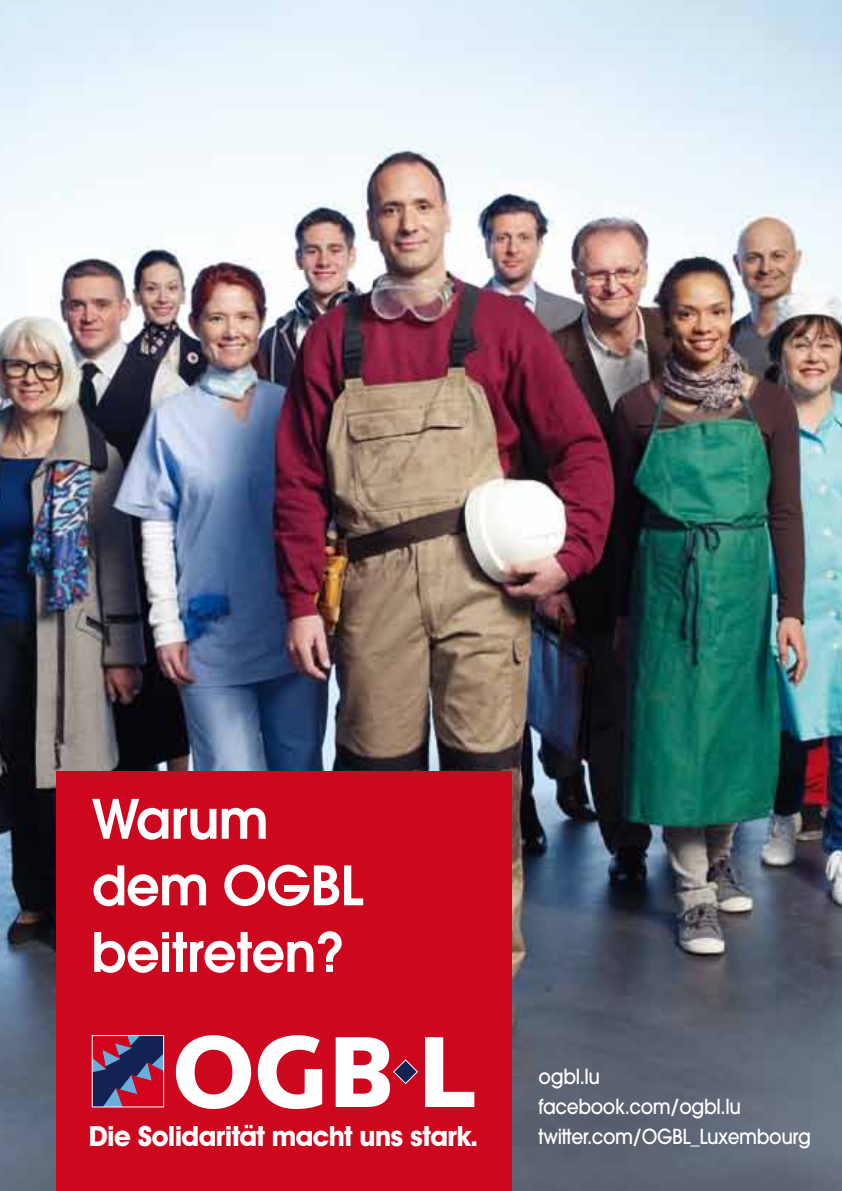
<style>
.page{position:relative;width:842px;height:1191px;background:#fff}
.page>*{position:absolute;margin:0;border:0;box-sizing:border-box;transform-origin:0 0}
.t1{font:600 53.8px/66.6px "Avant Garde";letter-spacing:-.01em;color:#fff}
.t2{font:700 28px "Avant Garde IT Cby BT";letter-spacing:-.025em;color:#fff}
.t3{font:500 20.6px/30px "Avant Garde";letter-spacing:-.02em;color:#fff;scale:.9 1}
</style>
<div class="page">
<img style="left:0;top:0;width:842px;height:1191px">
<div style="left:57px;top:771px;width:455px;height:420px;background:#cd071e"></div>
<svg style="left:176px;top:1035px;width:75px;height:74px"></svg>
<svg style="left:258px;top:1035px;width:64px;height:74px"></svg>
<svg style="left:425px;top:1037px;width:49px;height:70px"></svg>
<svg style="left:336px;top:1037px;width:82px;height:70px"></svg>
<svg style="left:94px;top:1037px;width:68px;height:68px"></svg>
<div style="left:92px;top:1035px;width:72px;height:72px;border:1px solid #fff"></div>
<h1 class="t1" style="left:92px;top:784px;width:273px">Warum dem OGBL beitreten?</h1>
<h2 class="t2" style="left:89px;top:1119px;width:391px">Die Solidarität macht uns stark.</h2>
<p class="t3" style="left:539px;top:1061px;width:304px">ogbl.lu<br>facebook.com/ogbl.lu twitter.com/OGBL_Luxembourg</p>
</div>
